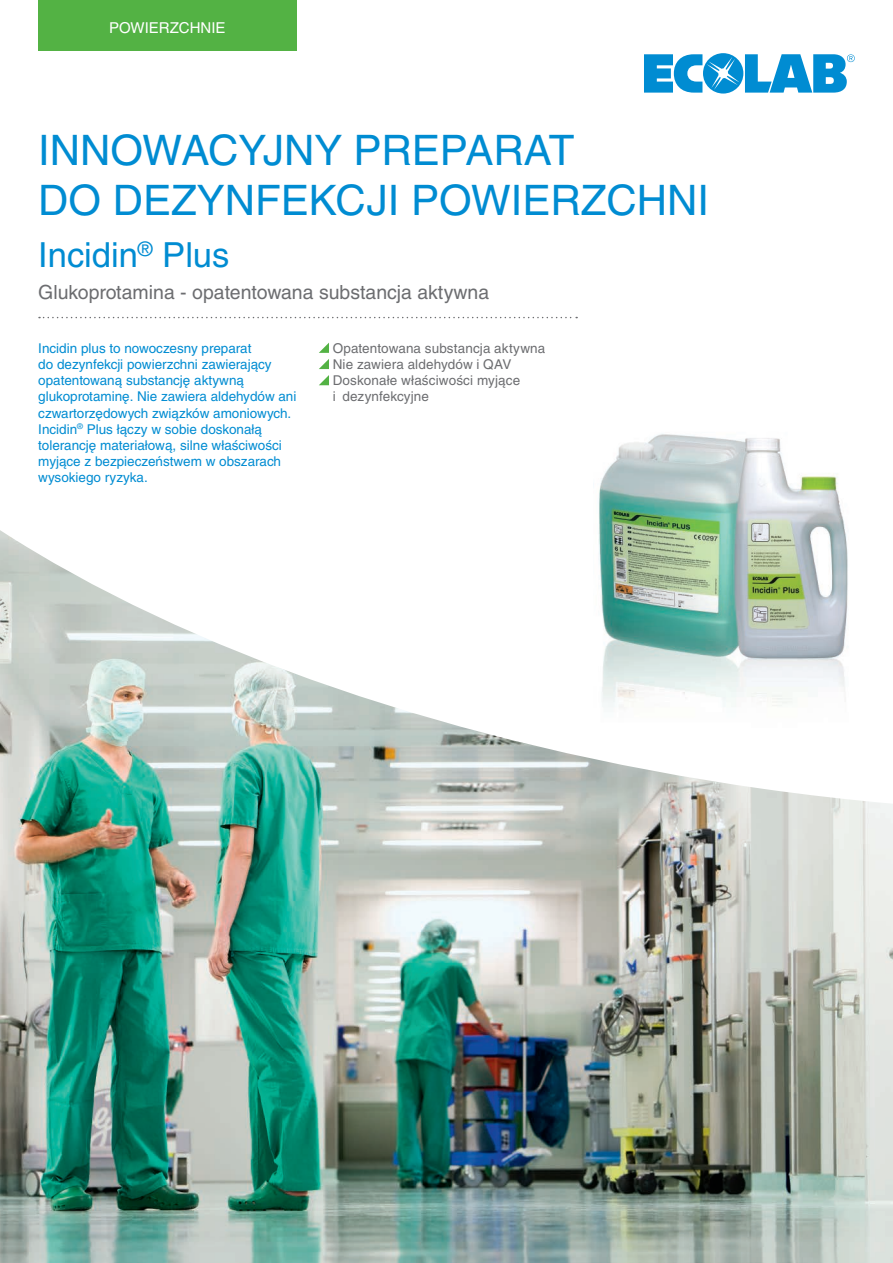
<style>
.page{position:relative;width:893px;height:1263px;background:#fff}
.page>*{position:absolute;margin:0;border:0;box-sizing:border-box;transform-origin:0 0}
.t1{font:42px/50.4px "H Central";color:#008cd2}
.t2{font:34.5px "H Central";color:#008cd2}
.t3{font:19.5px "H Central";color:#6c6d70}
.t4{font:15px "H Central";color:#fff}
.t5{font:13.5px/16.2px "H Central";color:#008cd2}
.t6{font:13.5px/16.2px "H Central";letter-spacing:.01em;color:#6c6d70}
</style>
<div class="page">
<div style="left:38px;top:0;width:258px;height:51px;background:#53b244"></div>
<svg style="left:644px;top:53px;width:211px;height:41px"></svg>
<svg style="left:39px;top:317px;width:538px;height:1px"></svg>
<img style="left:598px;top:434px;width:247px;height:96px">
<svg style="left:319px;top:343px;width:10px;height:10px"></svg>
<svg style="left:319px;top:359px;width:10px;height:10px"></svg>
<svg style="left:319px;top:375px;width:10px;height:10px"></svg>
<img style="left:0;top:530px;width:893px;height:733px">
<p class="t4" style="left:109px;top:18px;width:118px">POWIERZCHNIE</p>
<h1 class="t1" style="left:38px;top:124px;width:672px">INNOWACYJNY PREPARAT<br>DO DEZYNFEKCJI POWIERZCHNI</h1>
<h2 class="t2" style="left:38px;top:233px;width:193px">Incidin<sup>®</sup> Plus</h2>
<h3 class="t3" style="left:38px;top:280px;width:452px">Glukoprotamina - opatentowana substancja aktywna</h3>
<p class="t5" style="left:38px;top:340px;width:260px">Incidin plus to nowoczesny preparat<br>do dezynfekcji powierzchni zawierający opatentowaną substancję aktywną glukoprotaminę. Nie zawiera aldehydów ani czwartorzędowych związków amoniowych.<br>Incidin<sup>®</sup> Plus łączy w sobie doskonałą tolerancję materiałową, silne właściwości myjące z bezpieczeństwem w obszarach wysokiego ryzyka.</p>
<p class="t6" style="left:333px;top:340px;width:214px">Opatentowana substancja aktywna<br>Nie zawiera aldehydów i QAV<br>Doskonałe właściwości myjące<br>i dezynfekcyjne</p>
</div>
